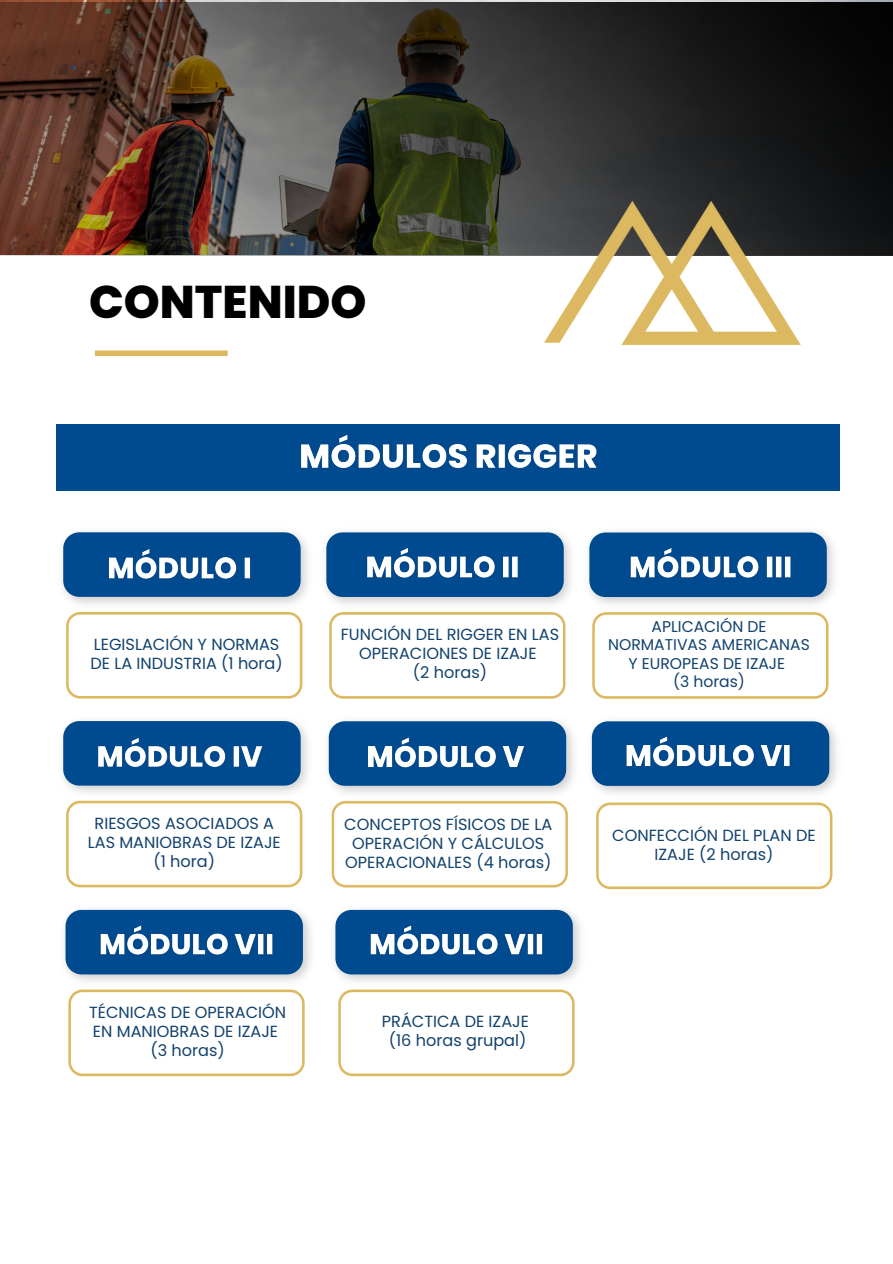
<style>
.page{position:relative;width:893px;height:1264px;background:#fff}
.page>*{position:absolute;margin:0;border:0;box-sizing:border-box;transform-origin:0 0}
.t1{font:800 45.75px "Poppins";color:#000}
.t2{font:16.05px/19px "Poppins";color:#12426e;text-align:center}
.t3{font:15.6px/18.5px "Poppins";color:#12426e;text-align:center}
</style>
<div class="page">
<div style="left:95px;top:350px;width:133px;height:6px;background:#dcb960"></div>
<div style="left:56px;top:423px;width:784px;height:67px;background:#004a90"></div>
<img style="left:301px;top:434px;width:296px;height:35px">
<img style="left:0;top:2px;width:892px;height:253px">
<img style="left:501px;top:167px;width:342px;height:179px">
<img style="left:62px;top:531px;width:246px;height:74px">
<div style="left:63px;top:532px;width:237px;height:65px;background:#004a90;border-radius:16px"></div>
<img style="left:328px;top:720px;width:246px;height:74px">
<div style="left:329px;top:721px;width:237px;height:64px;background:#004a90;border-radius:16px"></div>
<img style="left:62px;top:720px;width:246px;height:73px">
<div style="left:63px;top:721px;width:237px;height:64px;background:#004a90;border-radius:16px"></div>
<svg style="left:66px;top:612px;width:236px;height:86px"></svg>
<svg style="left:331px;top:801px;width:237px;height:86px"></svg>
<svg style="left:66px;top:800px;width:236px;height:87px"></svg>
<img style="left:325px;top:531px;width:246px;height:74px">
<div style="left:326px;top:532px;width:237px;height:65px;background:#004a90;border-radius:16px"></div>
<img style="left:591px;top:720px;width:246px;height:74px">
<div style="left:592px;top:721px;width:237px;height:65px;background:#004a90;border-radius:16px"></div>
<svg style="left:329px;top:612px;width:236px;height:86px"></svg>
<svg style="left:596px;top:802px;width:236px;height:87px"></svg>
<img style="left:588px;top:531px;width:246px;height:74px">
<div style="left:589px;top:532px;width:237px;height:65px;background:#004a90;border-radius:16px"></div>
<img style="left:64px;top:910px;width:247px;height:72px">
<div style="left:66px;top:909px;width:237px;height:65px;background:#004a90;border-radius:16px"></div>
<img style="left:334px;top:910px;width:247px;height:72px">
<div style="left:335px;top:909px;width:238px;height:65px;background:#004a90;border-radius:16px"></div>
<svg style="left:592px;top:612px;width:236px;height:86px"></svg>
<svg style="left:68px;top:989px;width:236px;height:87px"></svg>
<svg style="left:338px;top:989px;width:236px;height:87px"></svg>
<img style="left:109px;top:549px;width:142px;height:30px">
<img style="left:368px;top:737px;width:157px;height:31px">
<img style="left:98px;top:738px;width:165px;height:29px">
<img style="left:367px;top:548px;width:151px;height:30px">
<img style="left:626px;top:736px;width:164px;height:31px">
<img style="left:630px;top:548px;width:161px;height:30px">
<img style="left:100px;top:925px;width:173px;height:30px">
<img style="left:370px;top:925px;width:173px;height:30px">
<p class="t1" style="left:89px;top:269px;width:279px">CONTENIDO</p>
<p class="t2" style="left:90px;top:635px;width:194px;text-align:left">LEGISLACIÓN Y NORMAS<br>DE LA INDUSTRIA (1 hora)</p>
<p class="t2" style="left:88px;top:814px;width:194px">RIESGOS ASOCIADOS A<br>LAS MANIOBRAS DE IZAJE (1 hora)</p>
<p class="t2" style="left:89px;top:1002px;width:199px;text-align:left">TÉCNICAS DE OPERACIÓN<br>EN MANIOBRAS DE IZAJE</p>
<p class="t2" style="left:150px;top:1040px;width:76px">(3 horas)</p>
<p class="t2" style="left:341px;top:625px;width:220px">FUNCIÓN DEL RIGGER EN LAS<br>OPERACIONES DE IZAJE</p>
<p class="t2" style="left:413px;top:663px;width:76px">(2 horas)</p>
<p class="t2" style="left:344px;top:814px;width:209px">CONCEPTOS FÍSICOS DE LA<br>OPERACIÓN Y CÁLCULOS<br>OPERACIONALES (4 horas)</p>
<p class="t3" style="left:608px;top:617px;width:203px">APLICACIÓN DE<br>NORMATIVAS AMERICANAS<br>Y EUROPEAS DE IZAJE</p>
<p class="t3" style="left:673px;top:672px;width:73px">(3 horas)</p>
<p class="t2" style="left:612px;top:825px;width:205px">CONFECCIÓN DEL PLAN DE<br>IZAJE (2 horas)</p>
<p class="t2" style="left:382px;top:1012px;width:149px">PRÁCTICA DE IZAJE</p>
<p class="t2" style="left:389px;top:1031px;width:139px">(16 horas grupal)</p>
</div>
